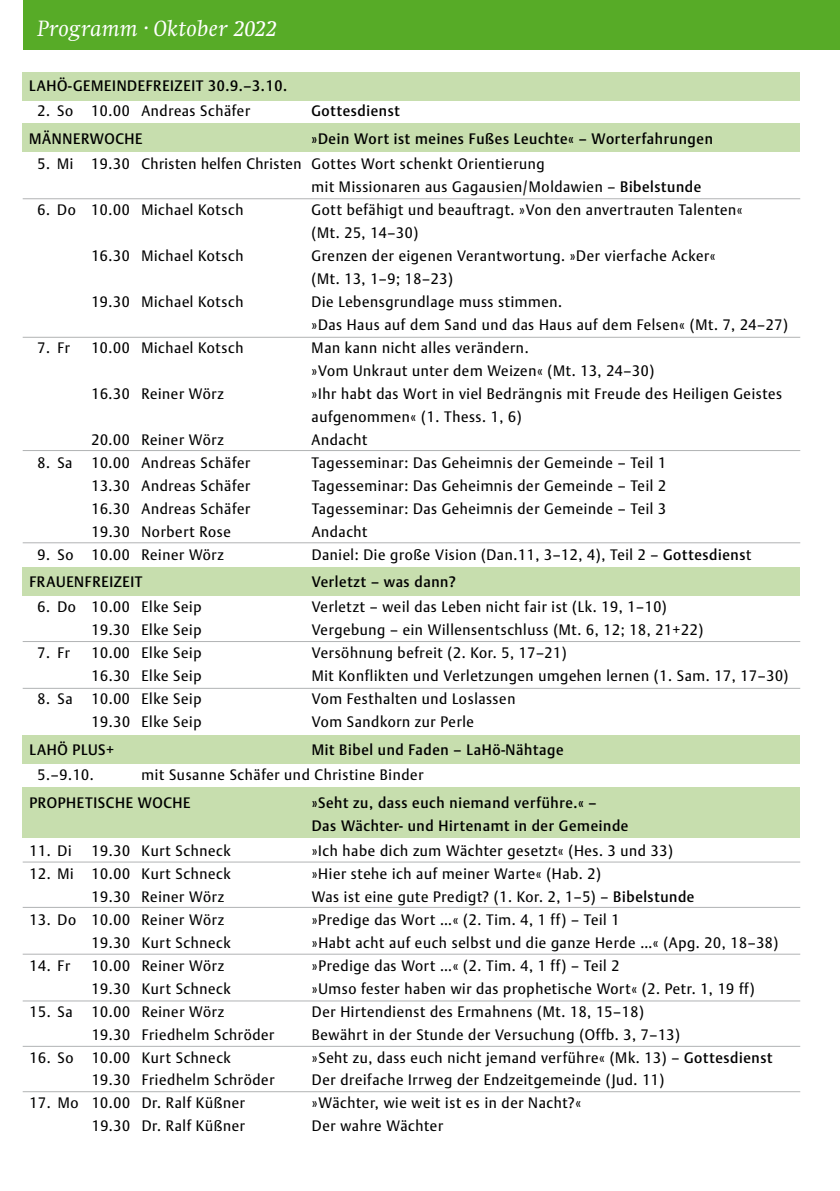
<style>
.page{position:relative;width:840px;height:1191px;background:#fff}
.page>*{position:absolute;margin:0;border:0;box-sizing:border-box;transform-origin:0 0}
.t1{font:italic 23px "Swift EF";letter-spacing:.01em;color:#fff}
.t2{font:15px/23px "DTL Argo TOT";letter-spacing:.045em;color:#000;scale:.95 1}
.t3{font:500 15px/23px "DTL Argo TOT";letter-spacing:.045em;color:#000;scale:.95 1}
.s1{font-weight:500}
</style>
<div class="page">
<div style="left:23px;top:0;width:816px;height:50px;background:#57ab27"></div>
<div style="left:23px;top:72px;width:776px;height:28px;background:#c7deae"></div>
<div style="left:23px;top:124px;width:776px;height:28px;background:#c7deae"></div>
<div style="left:23px;top:787px;width:776px;height:51px;background:#c7deae"></div>
<div style="left:23px;top:567px;width:776px;height:28px;background:#c7deae"></div>
<div style="left:23px;top:735px;width:776px;height:28px;background:#c7deae"></div>
<hr style="left:23px;top:198px;width:776px;height:1px;background:#b1b3b4">
<hr style="left:23px;top:337px;width:776px;height:1px;background:#b1b3b4">
<hr style="left:23px;top:450px;width:776px;height:1px;background:#b1b3b4">
<hr style="left:23px;top:542px;width:776px;height:1px;background:#b1b3b4">
<hr style="left:23px;top:641px;width:776px;height:1px;background:#b1b3b4">
<hr style="left:23px;top:688px;width:776px;height:1px;background:#b1b3b4">
<hr style="left:23px;top:861px;width:776px;height:1px;background:#b1b3b4">
<hr style="left:23px;top:907px;width:776px;height:1px;background:#b1b3b4">
<hr style="left:23px;top:953px;width:776px;height:1px;background:#b1b3b4">
<hr style="left:23px;top:1000px;width:776px;height:1px;background:#b1b3b4">
<hr style="left:23px;top:1046px;width:776px;height:1px;background:#b1b3b4">
<hr style="left:23px;top:1091px;width:776px;height:1px;background:#b1b3b4">
<h1 class="t1" style="left:37px;top:16px;width:240px">Programm · Oktober 2022</h1>
<p class="t3" style="left:29px;top:74px;width:273px">LAHÖ-GEMEINDEFREIZEIT 30.9.–3.10.</p>
<p class="t2" style="left:37px;top:100px;width:225px">2. So 10.00 Andreas Schäfer</p>
<p class="t3" style="left:311px;top:100px;width:94px">Gottesdienst</p>
<p class="t3" style="left:29px;top:127px;width:121px">MÄNNERWOCHE</p>
<p class="t3" style="left:311px;top:127px;width:423px">»Dein Wort ist meines Fußes Leuchte« – Worterfahrungen</p>
<p class="t2" style="left:311px;top:152px;width:411px;text-indent:-274px">5. Mi 19.30 Christen helfen Christen Gottes Wort schenkt Orientierung<br>mit Missionaren aus Gagausien/Moldawien – <span class="s1">Bibelstunde</span></p>
<p class="t2" style="left:37px;top:198px;width:218px">6. Do 10.00 Michael Kotsch</p>
<p class="t2" style="left:311px;top:198px;width:455px">Gott befähigt und beauftragt. »Von den anvertrauten Talenten« (Mt. 25, 14–30)</p>
<p class="t2" style="left:91px;top:244px;width:161px">16.30 Michael Kotsch</p>
<p class="t2" style="left:311px;top:244px;width:426px">Grenzen der eigenen Verantwortung. »Der vierfache Acker« (Mt. 13, 1–9; 18–23)</p>
<p class="t2" style="left:91px;top:290px;width:161px">19.30 Michael Kotsch</p>
<p class="t2" style="left:311px;top:290px;width:502px">Die Lebensgrundlage muss stimmen.<br>»Das Haus auf dem Sand und das Haus auf dem Felsen« (Mt. 7, 24–27)</p>
<p class="t2" style="left:37px;top:336px;width:36px">7. Fr</p>
<p class="t2" style="left:91px;top:336px;width:161px">10.00 Michael Kotsch</p>
<p class="t2" style="left:311px;top:336px;width:362px">Man kann nicht alles verändern.<br>»Vom Unkraut unter dem Weizen« (Mt. 13, 24–30)</p>
<p class="t2" style="left:91px;top:382px;width:141px">16.30 Reiner Wörz</p>
<p class="t2" style="left:311px;top:382px;width:496px">»Ihr habt das Wort in viel Bedrängnis mit Freude des Heiligen Geistes aufgenommen« (1. Thess. 1, 6)</p>
<p class="t2" style="left:91px;top:428px;width:141px">20.00 Reiner Wörz</p>
<p class="t2" style="left:311px;top:428px;width:60px">Andacht</p>
<p class="t2" style="left:37px;top:451px;width:38px">8. Sa</p>
<p class="t2" style="left:91px;top:451px;width:169px">10.00 Andreas Schäfer</p>
<p class="t2" style="left:311px;top:451px;width:374px">Tagesseminar: Das Geheimnis der Gemeinde – Teil 1</p>
<p class="t2" style="left:91px;top:474px;width:169px">13.30 Andreas Schäfer</p>
<p class="t2" style="left:311px;top:474px;width:374px">Tagesseminar: Das Geheimnis der Gemeinde – Teil 2</p>
<p class="t2" style="left:91px;top:497px;width:169px">16.30 Andreas Schäfer</p>
<p class="t2" style="left:311px;top:497px;width:374px">Tagesseminar: Das Geheimnis der Gemeinde – Teil 3</p>
<p class="t2" style="left:91px;top:520px;width:148px">19.30 Norbert Rose</p>
<p class="t2" style="left:311px;top:520px;width:60px">Andacht</p>
<p class="t2" style="left:38px;top:543px;width:198px">9. So 10.00 Reiner Wörz</p>
<p class="t2" style="left:311px;top:543px;width:464px">Daniel: Die große Vision (Dan.11, 3–12, 4), Teil 2 – <span class="s1">Gottesdiens</span>t</p>
<p class="t3" style="left:29px;top:570px;width:121px">FRAUENFREIZEIT</p>
<p class="t3" style="left:311px;top:570px;width:153px">Verletzt – was dann?</p>
<p class="t2" style="left:38px;top:596px;width:174px">6. Do 10.00 Elke Seip</p>
<p class="t2" style="left:311px;top:596px;width:375px">Verletzt – weil das Leben nicht fair ist (Lk. 19, 1–10)</p>
<p class="t2" style="left:91px;top:619px;width:117px">19.30 Elke Seip</p>
<p class="t2" style="left:311px;top:619px;width:413px">Vergebung – ein Willensentschluss (Mt. 6, 12; 18, 21+22)</p>
<p class="t2" style="left:38px;top:641px;width:36px">7. Fr</p>
<p class="t2" style="left:91px;top:641px;width:117px">10.00 Elke Seip</p>
<p class="t2" style="left:311px;top:641px;width:270px">Versöhnung befreit (2. Kor. 5, 17–21)</p>
<p class="t2" style="left:91px;top:664px;width:117px">16.30 Elke Seip</p>
<p class="t2" style="left:311px;top:664px;width:503px">Mit Konflikten und Verletzungen umgehen lernen (1. Sam. 17, 17–30)</p>
<p class="t2" style="left:38px;top:687px;width:38px">8. Sa</p>
<p class="t2" style="left:91px;top:687px;width:117px">10.00 Elke Seip</p>
<p class="t2" style="left:311px;top:687px;width:216px">Vom Festhalten und Loslassen</p>
<p class="t2" style="left:91px;top:710px;width:117px">19.30 Elke Seip</p>
<p class="t2" style="left:311px;top:710px;width:172px">Vom Sandkorn zur Perle</p>
<p class="t3" style="left:29px;top:738px;width:91px">LAHÖ PLUS+</p>
<p class="t3" style="left:311px;top:738px;width:266px">Mit Bibel und Faden – LaHö-Nähtage</p>
<p class="t2" style="left:38px;top:763px;width:61px">5.–9.10.</p>
<p class="t2" style="left:141px;top:763px;width:298px">mit Susanne Schäfer und Christine Binder</p>
<p class="t3" style="left:29px;top:791px;width:171px">PROPHETISCHE WOCHE</p>
<p class="t3" style="left:311px;top:791px;width:334px">»Seht zu, dass euch niemand verführe.« –<br>Das Wächter- und Hirtenamt in der Gemeinde</p>
<p class="t2" style="left:29px;top:839px;width:46px">11. Di</p>
<p class="t2" style="left:91px;top:839px;width:148px">19.30 Kurt Schneck</p>
<p class="t2" style="left:311px;top:839px;width:381px">»Ich habe dich zum Wächter gesetzt« (Hes. 3 und 33)</p>
<p class="t2" style="left:29px;top:862px;width:213px">12. Mi 10.00 Kurt Schneck</p>
<p class="t2" style="left:311px;top:862px;width:305px">»Hier stehe ich auf meiner Warte« (Hab. 2)</p>
<p class="t2" style="left:91px;top:885px;width:141px">19.30 Reiner Wörz</p>
<p class="t2" style="left:311px;top:885px;width:404px">Was ist eine gute Predigt? (1. Kor. 2, 1–5) – <span class="s1">Bibelstunde</span></p>
<p class="t2" style="left:29px;top:908px;width:206px">13. Do 10.00 Reiner Wörz</p>
<p class="t2" style="left:312px;top:908px;width:325px">»Predige das Wort …« (2. Tim. 4, 1 ff) – Teil 1</p>
<p class="t2" style="left:92px;top:931px;width:148px">19.30 Kurt Schneck</p>
<p class="t2" style="left:312px;top:931px;width:492px">»Habt acht auf euch selbst und die ganze Herde …« (Apg. 20, 18–38)</p>
<p class="t2" style="left:30px;top:954px;width:44px">14. Fr</p>
<p class="t2" style="left:92px;top:954px;width:141px">10.00 Reiner Wörz</p>
<p class="t2" style="left:312px;top:954px;width:325px">»Predige das Wort …« (2. Tim. 4, 1 ff) – Teil 2</p>
<p class="t2" style="left:92px;top:977px;width:148px">19.30 Kurt Schneck</p>
<p class="t2" style="left:312px;top:977px;width:467px">»Umso fester haben wir das prophetische Wort« (2. Petr. 1, 19 ff)</p>
<p class="t2" style="left:30px;top:1000px;width:47px">15. Sa</p>
<p class="t2" style="left:92px;top:1000px;width:141px">10.00 Reiner Wörz</p>
<p class="t2" style="left:312px;top:1000px;width:351px">Der Hirtendienst des Ermahnens (Mt. 18, 15–18)</p>
<p class="t2" style="left:92px;top:1023px;width:194px">19.30 Friedhelm Schröder</p>
<p class="t2" style="left:312px;top:1023px;width:389px">Bewährt in der Stunde der Versuchung (Offb. 3, 7–13)</p>
<p class="t2" style="left:30px;top:1045px;width:213px">16. So 10.00 Kurt Schneck</p>
<p class="t2" style="left:312px;top:1045px;width:486px">»Seht zu, dass euch nicht jemand verführe« (Mk. 13) – <span class="s1">Gottesdienst</span></p>
<p class="t2" style="left:92px;top:1068px;width:194px">19.30 Friedhelm Schröder</p>
<p class="t2" style="left:312px;top:1068px;width:372px">Der dreifache Irrweg der Endzeitgemeinde (Jud. 11)</p>
<p class="t2" style="left:30px;top:1091px;width:228px">17. Mo 10.00 Dr. Ralf Küßner</p>
<p class="t2" style="left:312px;top:1091px;width:285px">»Wächter, wie weit ist es in der Nacht?«</p>
<p class="t2" style="left:92px;top:1114px;width:163px">19.30 Dr. Ralf Küßner</p>
<p class="t2" style="left:312px;top:1114px;width:139px">Der wahre Wächter</p>
</div>
